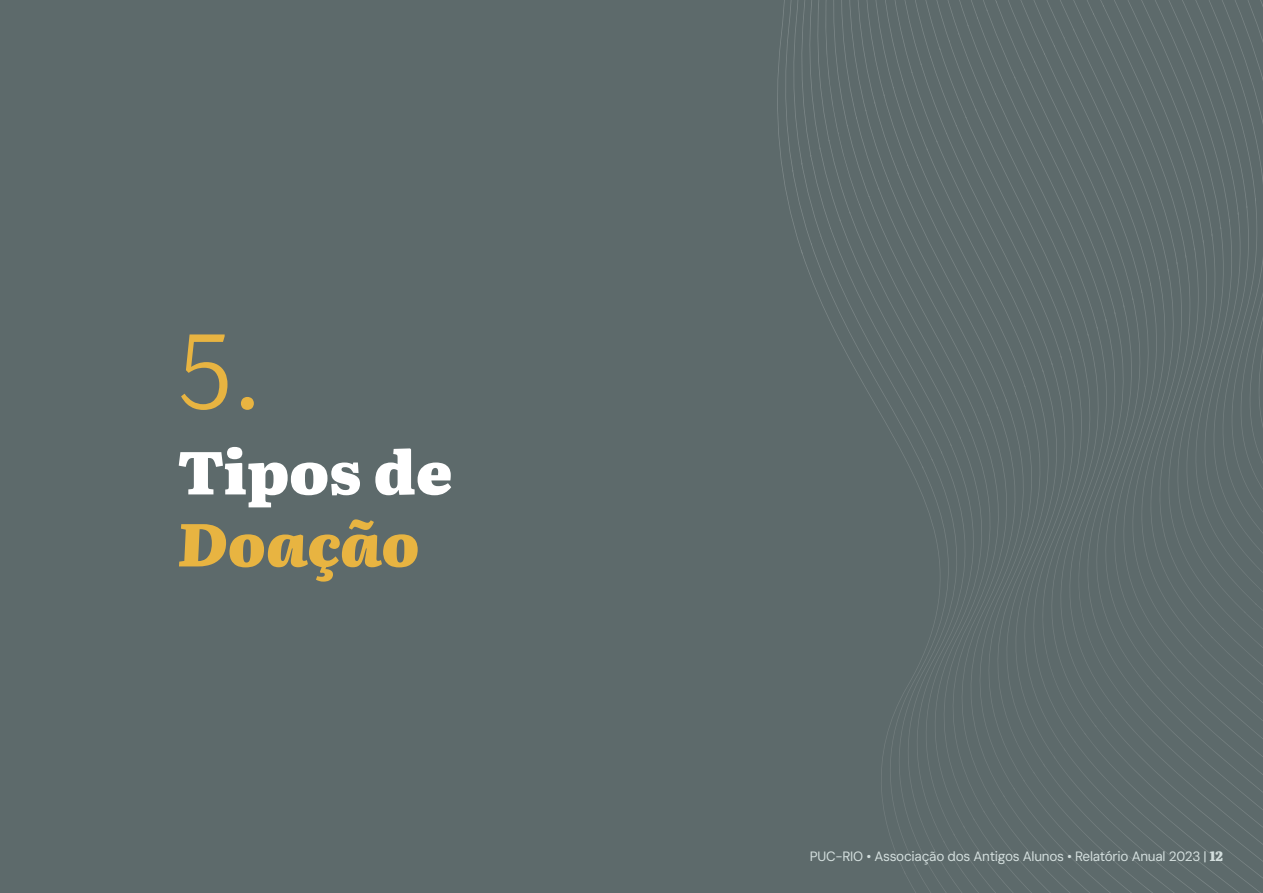
<style>
.page{position:relative;width:1263px;height:893px;background:#5d6a6b}
.page>*{position:absolute;margin:0;border:0;box-sizing:border-box;transform-origin:0 0}
.t1{font:300 105px "Literata 24 pt";color:#e8b441}
.t2{font:900 60px "Literata 24 pt";color:#fff}
.t3{font:italic 900 60px "Literata 24 pt";letter-spacing:-.005em;color:#e8b441}
.t4{font:13.5px "DM Sans 9 pt";letter-spacing:-.02em;color:#d4dfde}
.s1{font-family:"Literata 24 pt";font-weight:800}
</style>
<div class="page">
<svg style="left:794px;top:0;width:469px;height:893px"></svg>
<p class="t1" style="left:178px;top:290px;width:86px">5.</p>
<p class="t2" style="left:178px;top:420px;width:276px">Tipos de</p>
<p class="t3" style="left:178px;top:492px;width:243px">Doação</p>
<p class="t4" style="left:810px;top:848px;width:414px">PUC-RIO • Associação dos Antigos Alunos • Relatório Anual 2023 | <span class="s1">12</span></p>
</div>
